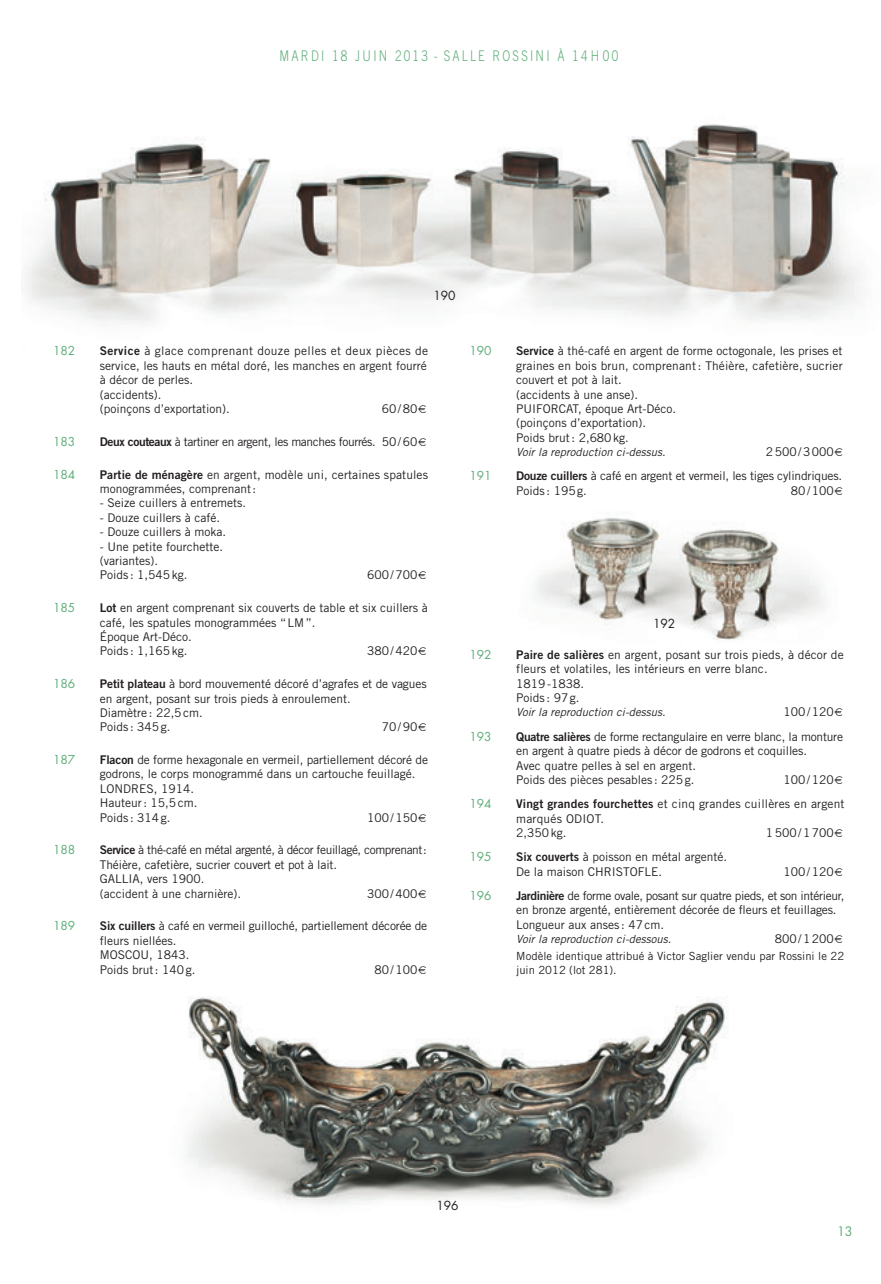
<style>
.page{position:relative;width:881px;height:1284px;background:#fff}
.page>*{position:absolute;margin:0;border:0;box-sizing:border-box;transform-origin:0 0}
.t1{font:300 14.7px "Trade Gothic";letter-spacing:.19em;color:#5eae7a;scale:.8 1}
.t2{font:12.75px "Futura";color:#5eae7a}
.t3{font:12.15px "Futura";color:#231f20}
.t4{font:12px/14.4px "Trade Gothic";color:#231f20}
.t5{font:12px "Trade Gothic";letter-spacing:-.03em;color:#231f20}
.t6{font:12px "Futura";color:#5eae7a}
.t7{font:italic 11.25px "Trade Gothic";color:#231f20}
.t8{font:11.25px/14.4px "Trade Gothic";letter-spacing:.005em;color:#231f20}
.s1{font-family:"Trade Gothic Bold Two"}
</style>
<div class="page">
<img style="left:25px;top:124px;width:837px;height:200px">
<img style="left:188px;top:997px;width:541px;height:208px">
<img style="left:535px;top:517px;width:290px;height:123px">
<p class="t1" style="left:279px;top:51px;width:424px">MARDI 18 JUIN 2013 - SALLE ROSSINI À 14H00</p>
<p class="t3" style="left:433px;top:290px;width:24px">190</p>
<p class="t6" style="left:53px;top:345px;width:24px">182</p>
<p class="t4" style="left:100px;top:345px;width:330px"><span class="s1">Service</span> à glace comprenant douze pelles et deux pièces de service, les hauts en métal doré, les manches en argent fourré à décor de perles.<br>(accidents).<br>(poinçons d’exportation).</p>
<p class="t4" style="left:381px;top:403px;width:37px">60 / 80</p>
<p class="t6" style="left:53px;top:436px;width:24px">183</p>
<p class="t5" style="left:100px;top:437px;width:319px"><span class="s1">Deux couteaux</span> à tartiner en argent, les manches fourrés. 50 / 60</p>
<p class="t6" style="left:53px;top:468px;width:24px">184</p>
<p class="t4" style="left:100px;top:468px;width:329px"><span class="s1">Partie de ménagère</span> en argent, modèle uni, certaines spatules monogrammées, comprenant :</p>
<p class="t4" style="left:100px;top:497px;width:148px">- Seize cuillers à entremets.</p>
<p class="t4" style="left:100px;top:511px;width:122px">- Douze cuillers à café.</p>
<p class="t4" style="left:100px;top:526px;width:128px">- Douze cuillers à moka.</p>
<p class="t4" style="left:100px;top:540px;width:125px">- Une petite fourchette. (variantes).<br>Poids : 1,545kg.</p>
<p class="t4" style="left:367px;top:569px;width:52px">600 / 700</p>
<p class="t6" style="left:53px;top:602px;width:24px">185</p>
<p class="t4" style="left:100px;top:602px;width:329px"><span class="s1">Lot</span> en argent comprenant six couverts de table et six cuillers à café, les spatules monogrammées “LM”.<br>Époque Art-Déco.<br>Poids : 1,165kg.</p>
<p class="t4" style="left:367px;top:645px;width:52px">380 / 420</p>
<p class="t6" style="left:53px;top:678px;width:24px">186</p>
<p class="t4" style="left:100px;top:678px;width:328px"><span class="s1">Petit plateau</span> à bord mouvementé décoré d’agrafes et de vagues en argent, posant sur trois pieds à enroulement.<br>Diamètre : 22,5 cm.<br>Poids : 345 g.</p>
<p class="t4" style="left:381px;top:721px;width:37px">70 / 90</p>
<p class="t6" style="left:53px;top:754px;width:24px">187</p>
<p class="t4" style="left:100px;top:754px;width:329px"><span class="s1">Flacon</span> de forme hexagonale en vermeil, partiellement décoré de godrons, le corps monogrammé dans un cartouche feuillagé.<br>LONDRES, 1914.<br>Hauteur : 15,5 cm.<br>Poids : 314 g.</p>
<p class="t4" style="left:367px;top:811px;width:52px">100 / 150</p>
<p class="t6" style="left:53px;top:844px;width:24px">188</p>
<p class="t4" style="left:100px;top:844px;width:328px"><span class="s1">Service</span> à thé-café en métal argenté, à décor feuillagé, comprenant :<br>Théière, cafetière, sucrier couvert et pot à lait.<br>GALLIA, vers 1900.<br>(accident à une charnière).</p>
<p class="t4" style="left:367px;top:887px;width:52px">300 / 400</p>
<p class="t6" style="left:53px;top:920px;width:24px">189</p>
<p class="t4" style="left:100px;top:920px;width:329px"><span class="s1">Six cuillers</span> à café en vermeil guilloché, partiellement décorée de fleurs niellées.<br>MOSCOU, 1843.<br>Poids brut : 140 g.</p>
<p class="t4" style="left:374px;top:963px;width:44px">80 / 100</p>
<p class="t6" style="left:469px;top:345px;width:24px">190</p>
<p class="t4" style="left:516px;top:345px;width:328px"><span class="s1">Service</span> à thé-café en argent de forme octogonale, les prises et graines en bois brun, comprenant : Théière, cafetière, sucrier couvert et pot à lait.<br>(accidents à une anse).<br>PUIFORCAT, époque Art-Déco.<br>(poinçons d’exportation).<br>Poids brut : 2,680 kg.</p>
<p class="t7" style="left:516px;top:448px;width:153px">Voir la reproduction ci-dessus.</p>
<p class="t4" style="left:765px;top:446px;width:69px">2500 / 3000</p>
<p class="t6" style="left:469px;top:470px;width:24px">191</p>
<p class="t4" style="left:516px;top:470px;width:327px"><span class="s1">Douze cuillers</span> à café en argent et vermeil, les tiges cylindriques.<br>Poids : 195 g.</p>
<p class="t4" style="left:790px;top:484px;width:44px">80 / 100</p>
<p class="t3" style="left:652px;top:617px;width:24px">192</p>
<p class="t6" style="left:469px;top:649px;width:24px">192</p>
<p class="t4" style="left:516px;top:648px;width:329px"><span class="s1">Paire de salières</span> en argent, posant sur trois pieds, à décor de fleurs et volatiles, les intérieurs en verre blanc.<br>1819-1838.<br>Poids : 97 g.</p>
<p class="t7" style="left:516px;top:708px;width:153px">Voir la reproduction ci-dessus.</p>
<p class="t4" style="left:783px;top:706px;width:52px">100 / 120</p>
<p class="t6" style="left:469px;top:731px;width:24px">193</p>
<p class="t4" style="left:516px;top:730px;width:328px"><span class="s1">Quatre salières</span> de forme rectangulaire en verre blanc, la monture en argent à quatre pieds à décor de godrons et coquilles.<br>Avec quatre pelles à sel en argent.<br>Poids des pièces pesables : 225 g.</p>
<p class="t4" style="left:783px;top:773px;width:52px">100 / 120</p>
<p class="t6" style="left:469px;top:798px;width:24px">194</p>
<p class="t4" style="left:516px;top:798px;width:330px"><span class="s1">Vingt grandes fourchettes</span> et cinq grandes cuillères en argent marqués ODIOT.<br>2,350kg.</p>
<p class="t4" style="left:765px;top:826px;width:69px">1500/1700</p>
<p class="t6" style="left:469px;top:851px;width:24px">195</p>
<p class="t4" style="left:516px;top:851px;width:212px"><span class="s1">Six couverts</span> à poisson en métal argenté.<br>De la maison CHRISTOFLE.</p>
<p class="t4" style="left:783px;top:865px;width:52px">100 / 120</p>
<p class="t6" style="left:469px;top:890px;width:24px">196</p>
<p class="t4" style="left:516px;top:889px;width:329px"><span class="s1">Jardinière</span> de forme ovale, posant sur quatre pieds, et son intérieur, en bronze argenté, entièrement décorée de fleurs et feuillages.<br>Longueur aux anses : 47 cm.</p>
<p class="t7" style="left:516px;top:935px;width:159px">Voir la reproduction ci-dessous.</p>
<p class="t4" style="left:774px;top:933px;width:61px">800 / 1200</p>
<p class="t8" style="left:516px;top:949px;width:329px">Modèle identique attribué à Victor Saglier vendu par Rossini le 22 juin 2012 (lot 281).</p>
<p class="t3" style="left:436px;top:1200px;width:24px">196</p>
<p class="t2" style="left:836px;top:1225px;width:17px">13</p>
</div>
